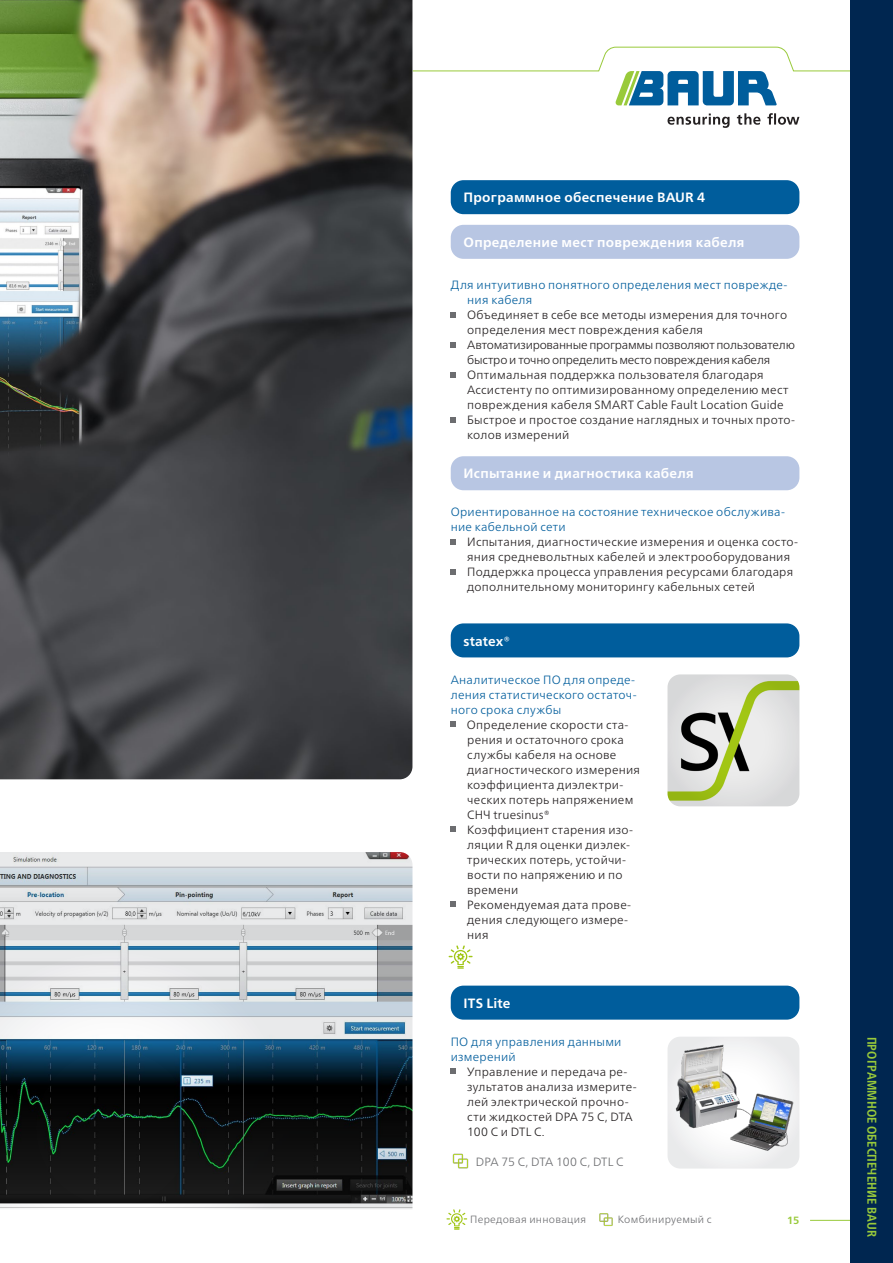
<style>
.page{position:relative;width:893px;height:1263px;background:#fff}
.page>*{position:absolute;margin:0;border:0;box-sizing:border-box;transform-origin:0 0}
.t1{font:700 13.5px "Frutiger Neue LTW1 G";letter-spacing:.02em;color:#fff}
.t2{font:700 condensed 12.75px "Frutiger Neue LTW1 G";letter-spacing:.01em;color:#99ca3b}
.t3{font:300 12px/15px "Frutiger Neue LTW1 G";letter-spacing:.02em;color:#231f20}
.t4{font:300 12px/15px "Frutiger Neue LTW1 G";letter-spacing:.02em;color:#005d9c}
.t5{font:300 12px/15px "Frutiger Neue LTW1 G";letter-spacing:-.02em;color:#231f20}
.t6{font:300 12px "Frutiger Neue LTW1 G";letter-spacing:-.015em;color:#6c6d70}
.t7{font:300 10.5px "Frutiger Neue LTW1 G";letter-spacing:.025em;color:#6c6d70}
.t8{font:700 10.5px "Frutiger Neue LTW1 G";color:#99ca3b}
</style>
<div class="page">
<hr style="left:810px;top:1220px;width:40px;height:1px;background:#99ca3b">
<svg style="left:667px;top:113px;width:132px;height:15px"></svg>
<svg style="left:412px;top:46px;width:438px;height:59px"></svg>
<img style="left:0;top:852px;width:412px;height:356px">
<div style="left:850px;top:0;width:43px;height:1263px;background:#002650"></div>
<svg style="left:451px;top:721px;width:5px;height:5px"></svg>
<svg style="left:451px;top:826px;width:5px;height:5px"></svg>
<svg style="left:451px;top:901px;width:5px;height:5px"></svg>
<svg style="left:451px;top:539px;width:5px;height:5px"></svg>
<svg style="left:451px;top:569px;width:5px;height:5px"></svg>
<svg style="left:451px;top:312px;width:5px;height:5px"></svg>
<svg style="left:451px;top:342px;width:5px;height:5px"></svg>
<svg style="left:451px;top:372px;width:5px;height:5px"></svg>
<svg style="left:451px;top:417px;width:5px;height:5px"></svg>
<div style="left:451px;top:623px;width:348px;height:34px;background:#005d9c;border-radius:13px"></div>
<div style="left:451px;top:985px;width:348px;height:35px;background:#005d9c;border-radius:13px"></div>
<div style="left:451px;top:180px;width:348px;height:34px;background:#005d9c;border-radius:13px"></div>
<div style="left:451px;top:456px;width:348px;height:34px;background:#b8c6e3;border-radius:13px"></div>
<div style="left:451px;top:225px;width:348px;height:34px;background:#b8c6e3;border-radius:13px"></div>
<img style="left:667px;top:674px;width:132px;height:132px">
<svg style="left:451px;top:1068px;width:5px;height:6px"></svg>
<svg style="left:668px;top:1037px;width:131px;height:131px"></svg>
<img style="left:672px;top:1044px;width:127px;height:108px">
<img style="left:452px;top:1153px;width:17px;height:16px">
<img style="left:599px;top:1213px;width:14px;height:13px">
<svg style="left:449px;top:945px;width:24px;height:23px"></svg>
<svg style="left:446px;top:1209px;width:21px;height:20px"></svg>
<img style="left:0;top:0;width:412px;height:779px">
<p class="t1" style="left:463px;top:188px;width:243px">Программное обеспечение BAUR 4</p>
<p class="t1" style="left:463px;top:232px;width:283px">Определение мест повреждения кабеля</p>
<p class="t4" style="left:467px;top:277px;width:322px;text-indent:-16px">Для интуитивно понятного определения мест поврежде&shy;ния кабеля</p>
<p class="t3" style="left:467px;top:307px;width:321px">Объединяет в себе все методы измерения для точного определения мест повреждения кабеля</p>
<p class="t5" style="left:467px;top:337px;width:329px">Автоматизированные программы позволяют пользователю быстро и точно определить место повреждения кабеля</p>
<p class="t3" style="left:467px;top:367px;width:323px">Оптимальная поддержка пользователя благодаря<br>Ассистенту по оптимизированному определению мест повреждения кабеля SMART Cable Fault Location Guide</p>
<p class="t3" style="left:467px;top:412px;width:329px">Быстрое и простое создание наглядных и точных прото&shy;колов измерений</p>
<p class="t1" style="left:463px;top:464px;width:232px">Испытание и диагностика кабеля</p>
<p class="t4" style="left:451px;top:504px;width:336px">Ориентированное на состояние техническое обслужива&shy;ние кабельной сети</p>
<p class="t3" style="left:467px;top:534px;width:332px">Испытания, диагностические измерения и оценка состо&shy;яния средневольтных кабелей и электрооборудования</p>
<p class="t3" style="left:467px;top:564px;width:327px">Поддержка процесса управления ресурсами благодаря дополнительному мониторингу кабельных сетей</p>
<p class="t1" style="left:463px;top:631px;width:48px">statex®</p>
<p class="t4" style="left:451px;top:671px;width:187px">Аналитическое ПО для опреде&shy;ления статистического остаточ&shy;ного срока службы</p>
<p class="t3" style="left:467px;top:716px;width:175px">Определение скорости ста&shy;рения и остаточного срока службы кабеля на основе диагностического измерения коэффициента диэлектри&shy;ческих потерь напряжением<br>СНЧ truesinus®</p>
<p class="t3" style="left:467px;top:821px;width:167px">Коэффициент старения изо&shy;ляции R для оценки диэлек&shy;трических потерь, устойчи&shy;вости по напряжению и по времени</p>
<p class="t3" style="left:467px;top:896px;width:166px">Рекомендуемая дата прове&shy;дения следующего измере&shy;ния</p>
<p class="t1" style="left:463px;top:993px;width:49px">ITS Lite</p>
<p class="t4" style="left:451px;top:1033px;width:172px">ПО для управления данными измерений</p>
<p class="t3" style="left:467px;top:1063px;width:171px">Управление и передача ре&shy;зультатов анализа измерите&shy;лей электрической прочно&shy;сти жидкостей DPA 75 C, DTA<br>100 C и DTL C.</p>
<p class="t6" style="left:476px;top:1153px;width:149px">DPA 75 C, DTA 100 C, DTL C</p>
<p class="t7" style="left:470px;top:1212px;width:117px">Передовая инновация</p>
<p class="t7" style="left:618px;top:1212px;width:95px">Комбинируемый с</p>
<p class="t8" style="left:787px;top:1213px;width:14px">15</p>
<p class="t2" style="left:882px;top:1036px;width:202px;rotate:90deg">ПРОГРАММНОЕ ОБЕСПЕЧЕНИЕ BAUR</p>
</div>
